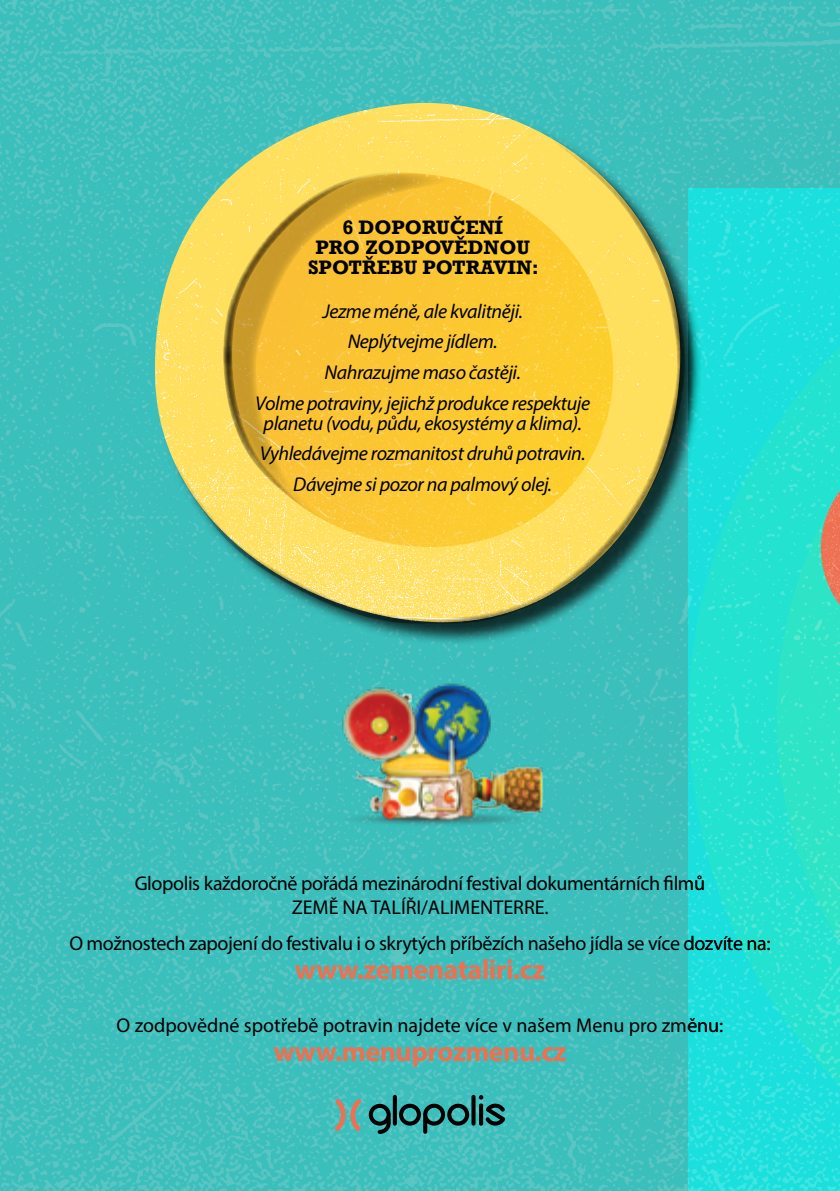
<style>
.page{position:relative;width:840px;height:1191px;background:#fff}
.page>*{position:absolute;margin:0;border:0;box-sizing:border-box;transform-origin:0 0}
.t1{font:700 28px "Myriad Pro";letter-spacing:-.02em;color:#ee7053}
.t2{font:italic 20px/30.6px "Myriad Pro";letter-spacing:-.02em;color:#000;text-align:center}
.t3{font:20px/24px "Myriad Pro";letter-spacing:-.02em;color:#000}
.t4{font:20px "Myriad Pro";color:#000}
.t5{font:700 20px/20px "Rockwell WGL";color:#000;text-align:center}
</style>
<div class="page">
<img style="left:0;top:0;width:839px;height:1191px">
<svg style="left:368px;top:1103px;width:22px;height:31px"></svg>
<svg style="left:392px;top:1095px;width:4px;height:30px"></svg>
<svg style="left:399px;top:1103px;width:70px;height:30px;background:#2b7c7a"></svg>
<svg style="left:471px;top:1095px;width:4px;height:30px"></svg>
<svg style="left:478px;top:1095px;width:27px;height:30px"></svg>
<svg style="left:334px;top:1098px;width:27px;height:33px"></svg>
<svg style="left:150px;top:89px;width:532px;height:535px;background:#40c0bd"></svg>
<img style="left:155px;top:103px;width:525px;height:521px">
<svg style="left:171px;top:133px;width:526px;height:495px;background:#aec77b"></svg>
<svg style="left:407px;top:220px;width:206px;height:330px;background:#fccf3a"></svg>
<svg style="left:224px;top:170px;width:232px;height:354px;background:#fac734"></svg>
<svg style="left:221px;top:173px;width:186px;height:353px;background:#f0c03c"></svg>
<img style="left:281px;top:616px;width:318px;height:243px">
<svg style="left:688px;top:188px;width:151px;height:1003px;background:#21ded6"></svg>
<svg style="left:776px;top:276px;width:63px;height:880px;background:#28e2d0"></svg>
<svg style="left:820px;top:449px;width:19px;height:198px;background:#2ae3cb"></svg>
<img style="left:820px;top:491px;width:19px;height:114px">
<p class="t5" style="left:308px;top:216px;width:232px">6 DOPORUČENÍ<br>PRO ZODPOVĚDNOU<br>SPOTŘEBU POTRAVIN:</p>
<p class="t2" style="left:255px;top:295px;width:336px">Jezme méně, ale kvalitněji.<br>Neplýtvejme jídlem.<br>Nahrazujme maso častěji.<br>Volme potraviny, jejichž produkce respektuje</p>
<p class="t2" style="left:259px;top:407px;width:327px">planetu (vodu, půdu, ekosystémy a klima).<br>Vyhledávejme rozmanitost druhů potravin.<br>Dávejme si pozor na palmový olej.</p>
<p class="t3" style="left:291px;top:871px;width:415px;text-indent:-157px">Glopolis každoročně pořádá mezinárodní festival dokumentárních filmů<br>Zem ě na talíři/Alimenterre</p>
<p class="t3" style="left:69px;top:889px;width:702px;line-height:35.4px;text-indent:474px">.<br>O možnostech zapojení do festivalu i o skrytých příbězích našeho jídla se více dozvíte na:</p>
<h1 class="t1" style="left:295px;top:951px;width:252px">www.zemenataliri.cz</h1>
<p class="t4" style="left:117px;top:1012px;width:607px">O zodpovědné spotřebě potravin najdete více v našem Menu pro změnu:</p>
<h1 class="t1" style="left:273px;top:1033px;width:294px">www.menuprozmenu.cz</h1>
</div>
